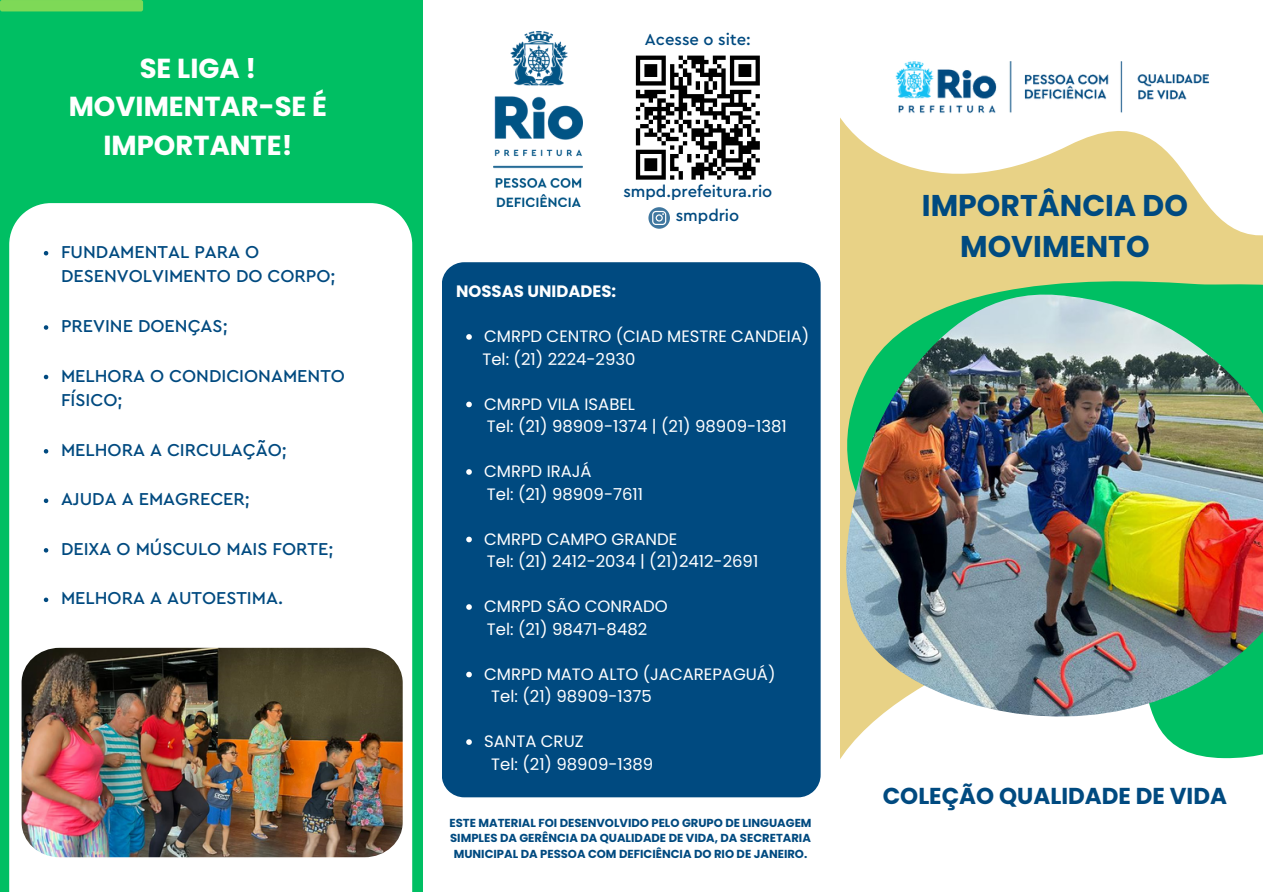
<style>
.page{position:relative;width:1263px;height:894px;background:#fff}
.page>*{position:absolute;margin:0;border:0;box-sizing:border-box;transform-origin:0 0}
.t1{font:700 30px/41.5px "Poppins";color:#004a80;text-align:center}
.t2{font:700 27.45px/38.2px "Poppins";color:#fff;text-align:center}
.t3{font:700 22.95px "Poppins";color:#004a80}
.t4{font:500 18px/24.8px "Cera Pro";color:#004a80}
.t5{font:16.5px "Poppins";color:#fff}
.t6{font:500 16.5px "Cera Pro";color:#004a80}
.t7{font:700 16.5px "Poppins";color:#fff}
.t8{font:700 11.55px/15.5px "Poppins";color:#004a80;text-align:center}
</style>
<div class="page">
<div style="left:0;top:0;width:422px;height:891px;background:#00bf63"></div>
<div style="left:0;top:0;width:143px;height:11px;background:#7ed957;border-radius:2px"></div>
<div style="left:442px;top:262px;width:304px;height:535px;background:#004a80"></div>
<svg style="left:746px;top:55px;width:517px;height:743px"></svg>
<img style="left:846px;top:286px;width:417px;height:448px">
<div style="left:9px;top:203px;width:403px;height:689px;background:#fff"></div>
<img style="left:22px;top:647px;width:380px;height:210px;border-radius:36px">
<svg style="left:44px;top:251px;width:4px;height:4px"></svg>
<svg style="left:44px;top:325px;width:4px;height:4px"></svg>
<svg style="left:44px;top:374px;width:4px;height:5px"></svg>
<svg style="left:44px;top:449px;width:4px;height:4px"></svg>
<svg style="left:44px;top:498px;width:4px;height:5px"></svg>
<svg style="left:44px;top:548px;width:4px;height:4px"></svg>
<svg style="left:44px;top:597px;width:4px;height:5px"></svg>
<svg style="left:466px;top:334px;width:6px;height:5px"></svg>
<svg style="left:466px;top:401px;width:6px;height:6px"></svg>
<svg style="left:466px;top:469px;width:6px;height:5px"></svg>
<svg style="left:466px;top:536px;width:6px;height:6px"></svg>
<svg style="left:466px;top:604px;width:6px;height:5px"></svg>
<svg style="left:466px;top:671px;width:6px;height:6px"></svg>
<svg style="left:466px;top:739px;width:6px;height:5px"></svg>
<svg style="left:648px;top:207px;width:22px;height:21px"></svg>
<svg style="left:636px;top:56px;width:124px;height:123px"></svg>
<img style="left:493px;top:32px;width:89px;height:174px">
<p class="t2" style="left:69px;top:49px;width:260px">SE LIGA !<br>MOVIMENTAR-SE É<br>IMPORTANTE!</p>
<p class="t4" style="left:61px;top:240px;width:276px">FUNDAMENTAL PARA O<br>DESENVOLVIMENTO DO CORPO;</p>
<p class="t4" style="left:61px;top:314px;width:168px">PREVINE DOENÇAS;</p>
<p class="t4" style="left:61px;top:363px;width:285px">MELHORA O CONDICIONAMENTO<br>FÍSICO;</p>
<p class="t4" style="left:61px;top:437px;width:227px">MELHORA A CIRCULAÇÃO;</p>
<p class="t4" style="left:61px;top:487px;width:190px">AJUDA A EMAGRECER;</p>
<p class="t4" style="left:61px;top:536px;width:274px">DEIXA O MÚSCULO MAIS FORTE;</p>
<p class="t4" style="left:61px;top:586px;width:224px">MELHORA A AUTOESTIMA.</p>
<p class="t6" style="left:645px;top:32px;width:107px">Acesse o site:</p>
<p class="t6" style="left:623px;top:184px;width:150px">smpd.prefeitura.rio</p>
<p class="t6" style="left:676px;top:208px;width:65px">smpdrio</p>
<p class="t7" style="left:456px;top:279px;width:162px">NOSSAS UNIDADES:</p>
<p class="t5" style="left:484px;top:324px;width:327px">CMRPD CENTRO (CIAD MESTRE CANDEIA)</p>
<p class="t5" style="left:482px;top:347px;width:155px">Tel: (21) 2224-2930</p>
<p class="t5" style="left:484px;top:392px;width:152px">CMRPD VILA ISABEL</p>
<p class="t5" style="left:487px;top:414px;width:301px">Tel: (21) 98909-1374 | (21) 98909-1381</p>
<p class="t5" style="left:484px;top:459px;width:109px">CMRPD IRAJÁ</p>
<p class="t5" style="left:487px;top:482px;width:158px">Tel: (21) 98909-7611</p>
<p class="t5" style="left:484px;top:527px;width:195px">CMRPD CAMPO GRANDE</p>
<p class="t5" style="left:487px;top:549px;width:273px">Tel: (21) 2412-2034 | (21)2412-2691</p>
<p class="t5" style="left:484px;top:594px;width:185px">CMRPD SÃO CONRADO</p>
<p class="t5" style="left:487px;top:617px;width:162px">Tel: (21) 98471-8482</p>
<p class="t5" style="left:484px;top:662px;width:293px">CMRPD MATO ALTO (JACAREPAGUÁ)</p>
<p class="t5" style="left:491px;top:684px;width:162px">Tel: (21) 98909-1375</p>
<p class="t5" style="left:484px;top:729px;width:101px">SANTA CRUZ</p>
<p class="t5" style="left:491px;top:752px;width:163px">Tel: (21) 98909-1389</p>
<p class="t8" style="left:449px;top:814px;width:364px">ESTE MATERIAL FOI DESENVOLVIDO PELO GRUPO DE LINGUAGEM<br>SIMPLES DA GERÊNCIA DA QUALIDADE DE VIDA, DA SECRETARIA<br>MUNICIPAL DA PESSOA COM DEFICIÊNCIA DO RIO DE JANEIRO.</p>
<p class="t1" style="left:922px;top:184px;width:267px">IMPORTÂNCIA DO<br>MOVIMENTO</p>
<p class="t3" style="left:883px;top:779px;width:346px">COLEÇÃO QUALIDADE DE VIDA</p>
</div>
